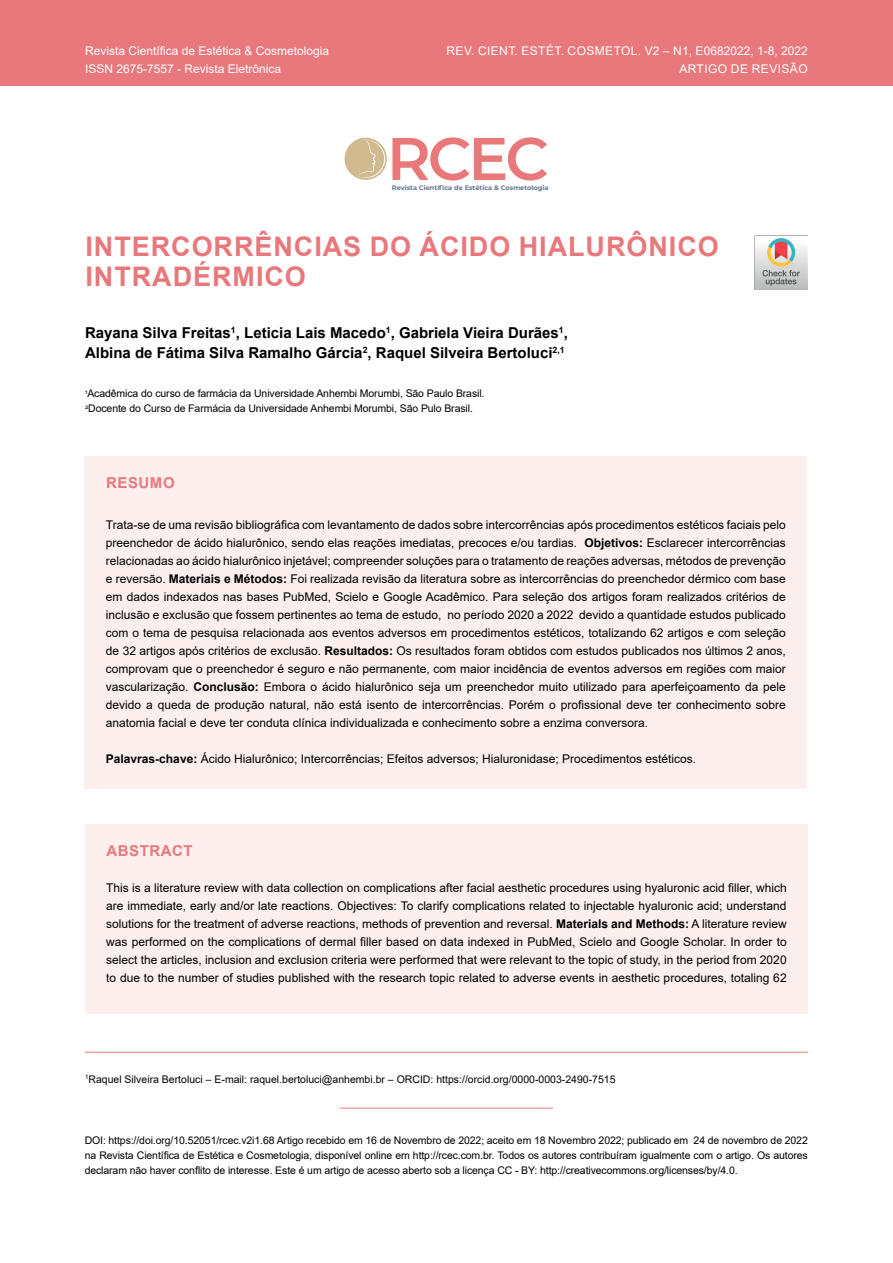
<style>
.page{position:relative;width:893px;height:1263px;background:#fff}
.page>*{position:absolute;margin:0;border:0;box-sizing:border-box;transform-origin:0 0}
.t1{font:600 60px "Montserrat";color:#e9787b}
.t2{font:700 27px/30px "Arial";letter-spacing:.035em;color:#e9787c}
.t3{font:700 15px/19.5px "Arial";color:#000}
.t4{font:700 15px "Arial";letter-spacing:.035em;color:#e9787c}
.t5{font:12px/18px "Arial";color:#000;text-align:justify}
.t6{font:12px/18px "Arial";color:#fff}
.t7{font:12px/18px "Arial";letter-spacing:.035em;color:#fff;text-align:right}
.t8{font:10.5px/15px "Arial";letter-spacing:-.01em;color:#000}
.t9{font:700 6.6px "Montserrat";color:#617590}
.s1{font-weight:700}
</style>
<div class="page">
<div style="left:0;top:0;width:893px;height:85px;background:#e9787c"></div>
<div style="left:345px;top:138px;width:42px;height:42px;background:#d2ba90;border-radius:50%"></div>
<svg style="left:357px;top:138px;width:28px;height:41px"></svg>
<div style="left:85px;top:456px;width:722px;height:333px;background:#fcefee"></div>
<hr style="left:85px;top:1052px;width:723px;height:1px;background:#e9787c">
<hr style="left:340px;top:1108px;width:213px;height:1px;background:#e9787c">
<img style="left:754px;top:236px;width:53px;height:53px">
<div style="left:85px;top:824px;width:723px;height:189px;background:#fcefee"></div>
<p class="t6" style="left:85px;top:42px;width:246px">Revista Científica de Estética &amp; Cosmetologia<br>ISSN 2675-7557 - Revista Eletrônica</p>
<p class="t7" style="left:446px;top:42px;width:363px">REV. CIENT. ESTÉT. COSMETOL. V2 – N1, E0682022, 1-8, 2022<br>ARTIGO DE REVISÃO</p>
<h1 class="t1" style="left:387px;top:116px;width:163px">RCEC</h1>
<p class="t9" style="left:392px;top:183px;width:158px">Revista Científica de Estética &amp; Cosmetologia</p>
<h2 class="t2" style="left:86px;top:232px;width:635px">INTERCORRÊNCIAS DO ÁCIDO HIALURÔNICO<br>INTRADÉRMICO</h2>
<p class="t3" style="left:85px;top:323px;width:484px">Rayana Silva Freitas<sup>1</sup>, Leticia Lais Macedo<sup>1</sup>, Gabriela Vieira Durães<sup>1</sup>,<br>Albina de Fátima Silva Ramalho Gárcia<sup>2</sup>, Raquel Silveira Bertoluci<sup>2,1</sup></p>
<p class="t8" style="left:85px;top:386px;width:401px"><sup>1</sup>Acadêmica do curso de farmácia da Universidade Anhembi Morumbi, São Paulo Brasil.<br><sup>2</sup>Docente do Curso de Farmácia da Universidade Anhembi Morumbi, São Pulo Brasil.</p>
<p class="t4" style="left:106px;top:472px;width:70px">RESUMO</p>
<p class="t5" style="left:106px;top:515px;width:681px">Trata-se de uma revisão bibliográfica com levantamento de dados sobre intercorrências após procedimentos estéticos faciais pelo preenchedor de ácido hialurônico, sendo elas reações imediatas, precoces e/ou tardias. <span class="s1">Objetivos:</span> Esclarecer intercorrências relacionadas ao ácido hialurônico injetável; compreender soluções para o tratamento de reações adversas, métodos de prevenção e reversão. <span class="s1">Materiais e Métodos:</span> Foi realizada revisão da literatura sobre as intercorrências do preenchedor dérmico com base em dados indexados nas bases PubMed, Scielo e Google Acadêmico. Para seleção dos artigos foram realizados critérios de inclusão e exclusão que fossem pertinentes ao tema de estudo, no período 2020 a 2022 devido a quantidade estudos publicado com o tema de pesquisa relacionada aos eventos adversos em procedimentos estéticos, totalizando 62 artigos e com seleção de 32 artigos após critérios de exclusão. <span class="s1">Resultados:</span> Os resultados foram obtidos com estudos publicados nos últimos 2 anos, comprovam que o preenchedor é seguro e não permanente, com maior incidência de eventos adversos em regiões com maior vascularização. <span class="s1">Conclusão:</span> Embora o ácido hialurônico seja um preenchedor muito utilizado para aperfeiçoamento da pele devido a queda de produção natural, não está isento de intercorrências. Porém o profissional deve ter conhecimento sobre anatomia facial e deve ter conduta clínica individualizada e conhecimento sobre a enzima conversora.</p>
<p class="t5" style="left:106px;top:749px;width:592px"><span class="s1">Palavras-chave:</span> Ácido Hialurônico; Intercorrências; Efeitos adversos; Hialuronidase; Procedimentos estéticos.</p>
<p class="t4" style="left:107px;top:840px;width:88px">ABSTRACT</p>
<p class="t5" style="left:106px;top:879px;width:682px">This is a literature review with data collection on complications after facial aesthetic procedures using hyaluronic acid filler, which are immediate, early and/or late reactions. Objectives: To clarify complications related to injectable hyaluronic acid; understand solutions for the treatment of adverse reactions, methods of prevention and reversal. <span class="s1">Materials and Methods:</span> A literature review was performed on the complications of dermal filler based on data indexed in PubMed, Scielo and Google Scholar. In order to select the articles, inclusion and exclusion criteria were performed that were relevant to the topic of study, in the period from 2020 to due to the number of studies published with the research topic related to adverse events in aesthetic procedures, totaling 62</p>
<p class="t8" style="left:85px;top:1072px;width:532px"><sup>1</sup>Raquel Silveira Bertoluci – E-mail: raquel.bertoluci@anhembi.br – ORCID: https://orcid.org/0000-0003-2490-7515</p>
<p class="t8" style="left:85px;top:1133px;width:725px;text-align:justify">DOI: https://doi.org/10.52051/rcec.v2i1.68 Artigo recebido em 16 de Novembro de 2022; aceito em 18 Novembro 2022; publicado em 24 de novembro de 2022 na Revista Científica de Estética e Cosmetologia, disponível online em http://rcec.com.br. Todos os autores contribuíram igualmente com o artigo. Os autores declaram não haver conflito de interesse. Este é um artigo de acesso aberto sob a licença CC - BY: http://creativecommons.org/licenses/by/4.0.</p>
</div>
